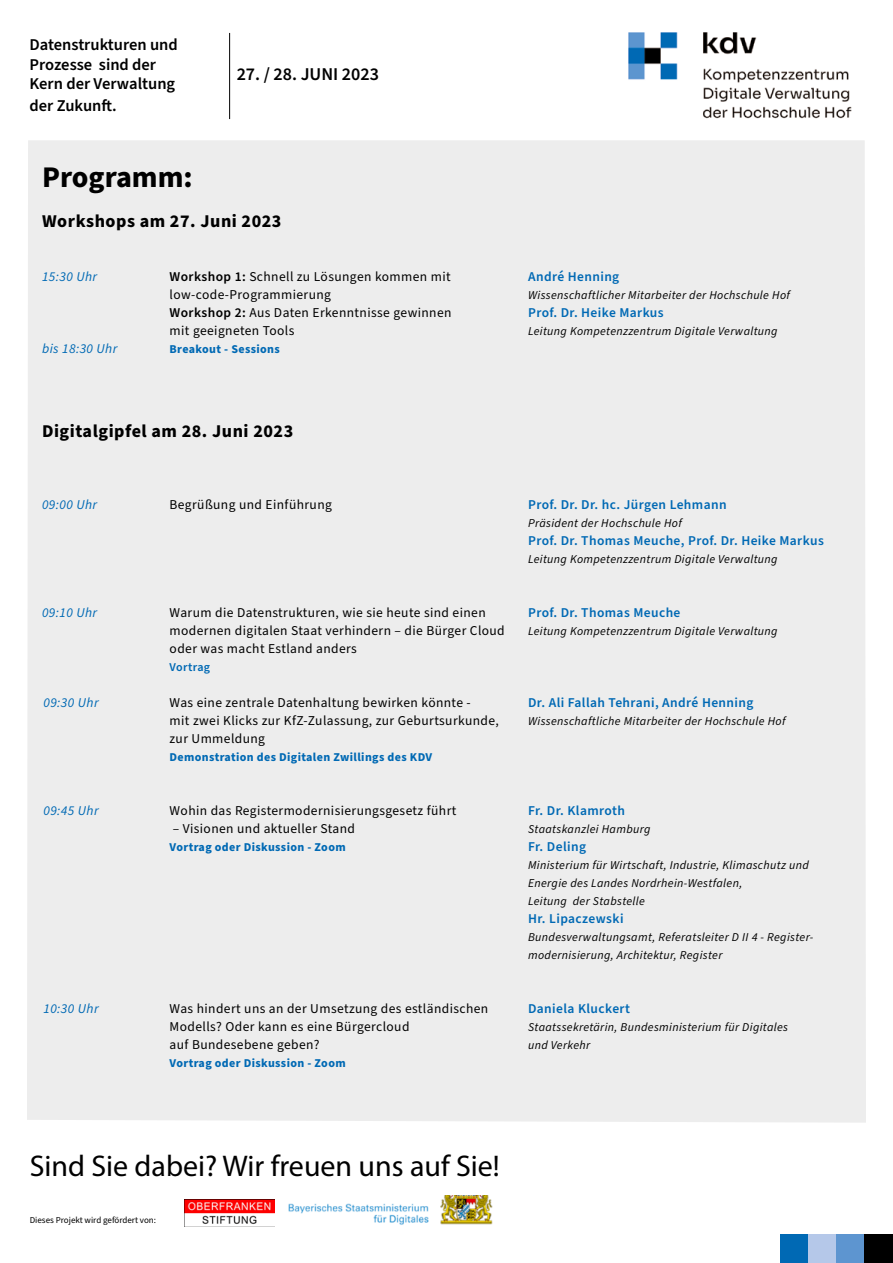
<style>
.page{position:relative;width:893px;height:1263px;background:#fff}
.page>*{position:absolute;margin:0;border:0;box-sizing:border-box;transform-origin:0 0}
.t1{font:30px "Myriad Pro";color:#000}
.t2{font:700 30px "Source Sans Pro";color:#000}
.t3{font:700 18px "Source Sans Pro";letter-spacing:.03em;color:#000}
.t4{font:600 18px "Source Sans Pro";color:#000}
.t5{font:600 16.5px/19.8px "Source Sans Pro";color:#000}
.t6{font:13.5px "Source Sans Pro";letter-spacing:.03em;color:#000}
.t7{font:600 13.5px "Source Sans Pro";letter-spacing:.03em;color:#0069b4}
.t8{font:italic 13.5px "Source Sans Pro";letter-spacing:.03em;color:#0069b4}
.t9{font:italic 12px/18px "Source Sans Pro";letter-spacing:.03em;color:#000}
.t10{font:700 12px "Source Sans Pro";letter-spacing:.03em;color:#0069b4}
.t11{font:600 12px "Source Sans Pro";letter-spacing:.03em;color:#0069b4}
.t12{font:9px "Source Sans Pro";color:#000}
.s1{font-weight:600}
</style>
<div class="page">
<div style="left:27px;top:140px;width:839px;height:983px;background:#ededed"></div>
<div style="left:781px;top:1235px;width:28px;height:28px;background:#0069b4"></div>
<div style="left:809px;top:1235px;width:28px;height:28px;background:#b5c8e9"></div>
<div style="left:837px;top:1235px;width:28px;height:28px;background:#5d95d0"></div>
<div style="left:865px;top:1235px;width:28px;height:28px;background:#000"></div>
<img style="left:185px;top:1200px;width:89px;height:27px">
<hr style="left:229px;top:33px;width:1px;height:86px;background:#000">
<img style="left:628px;top:33px;width:224px;height:86px">
<img style="left:288px;top:1195px;width:205px;height:30px">
<p class="t5" style="left:30px;top:35px;width:150px">Datenstrukturen und<br>Prozesse sind der</p>
<p class="t5" style="left:30px;top:75px;width:147px">Kern der Verwaltung</p>
<p class="t5" style="left:30px;top:96px;width:89px">der Zukunft.</p>
<p class="t2" style="left:42px;top:156px;width:152px">Programm:</p>
<p class="t4" style="left:237px;top:62px;width:144px">27. / 28. JUNI 2023</p>
<p class="t3" style="left:42px;top:209px;width:241px">Workshops am 27. Juni 2023</p>
<p class="t8" style="left:42px;top:267px;width:57px">15:30 Uhr</p>
<p class="t6" style="left:170px;top:267px;width:283px"><span class="s1">Workshop 1:</span> Schnell zu Lösungen kommen mit</p>
<p class="t7" style="left:528px;top:267px;width:93px">André Henning</p>
<p class="t6" style="left:170px;top:285px;width:163px">low-code-Programmierung</p>
<p class="t9" style="left:528px;top:286px;width:263px">Wissenschaftlicher Mitarbeiter der Hochschule Hof</p>
<p class="t6" style="left:170px;top:303px;width:283px"><span class="s1">Workshop 2:</span> Aus Daten Erkenntnisse gewinnen</p>
<p class="t7" style="left:528px;top:303px;width:137px">Prof. Dr. Heike Markus</p>
<p class="t6" style="left:170px;top:321px;width:126px">mit geeigneten Tools</p>
<p class="t9" style="left:528px;top:322px;width:251px">Leitung Kompetenzzentrum Digitale Verwaltung</p>
<p class="t8" style="left:42px;top:339px;width:77px">bis 18:30 Uhr</p>
<p class="t10" style="left:170px;top:341px;width:112px">Breakout - Sessions</p>
<p class="t3" style="left:42px;top:418px;width:253px">Digitalgipfel am 28. Juni 2023</p>
<p class="t8" style="left:42px;top:495px;width:57px">09:00 Uhr</p>
<p class="t6" style="left:170px;top:495px;width:164px">Begrüßung und Einführung</p>
<p class="t7" style="left:528px;top:495px;width:200px">Prof. Dr. Dr. hc. Jürgen Lehmann</p>
<p class="t9" style="left:528px;top:514px;width:155px">Präsident der Hochschule Hof</p>
<p class="t7" style="left:528px;top:531px;width:297px">Prof. Dr. Thomas Meuche, Prof. Dr. Heike Markus</p>
<p class="t9" style="left:528px;top:550px;width:251px">Leitung Kompetenzzentrum Digitale Verwaltung</p>
<p class="t8" style="left:42px;top:603px;width:57px">09:10 Uhr</p>
<p class="t6" style="left:170px;top:603px;width:318px">Warum die Datenstrukturen, wie sie heute sind einen</p>
<p class="t7" style="left:528px;top:603px;width:154px">Prof. Dr. Thomas Meuche</p>
<p class="t6" style="left:170px;top:621px;width:337px">modernen digitalen Staat verhindern – die Bürger Cloud</p>
<p class="t9" style="left:528px;top:622px;width:251px">Leitung Kompetenzzentrum Digitale Verwaltung</p>
<p class="t6" style="left:170px;top:639px;width:189px">oder was macht Estland anders</p>
<p class="t11" style="left:170px;top:659px;width:42px">Vortrag</p>
<p class="t8" style="left:44px;top:693px;width:57px">09:30 Uhr</p>
<p class="t6" style="left:170px;top:693px;width:303px">Was eine zentrale Datenhaltung bewirken könnte -</p>
<p class="t7" style="left:528px;top:693px;width:227px">Dr. Ali Fallah Tehrani, André Henning</p>
<p class="t6" style="left:170px;top:711px;width:331px">mit zwei Klicks zur KfZ-Zulassung, zur Geburtsurkunde,</p>
<p class="t9" style="left:528px;top:712px;width:259px">Wissenschaftliche Mitarbeiter der Hochschule Hof</p>
<p class="t6" style="left:170px;top:729px;width:97px">zur Ummeldung</p>
<p class="t10" style="left:170px;top:748px;width:264px">Demonstration des Digitalen Zwillings des KDV</p>
<p class="t8" style="left:44px;top:801px;width:57px">09:45 Uhr</p>
<p class="t6" style="left:170px;top:801px;width:288px">Wohin das Registermodernisierungsgesetz führt</p>
<p class="t7" style="left:528px;top:801px;width:98px">Fr. Dr. Klamroth</p>
<p class="t6" style="left:173px;top:819px;width:184px">– Visionen und aktueller Stand</p>
<p class="t9" style="left:528px;top:820px;width:124px">Staatskanzlei Hamburg</p>
<p class="t10" style="left:170px;top:838px;width:178px">Vortrag oder Diskussion - Zoom</p>
<p class="t7" style="left:528px;top:837px;width:59px">Fr. Deling</p>
<p class="t9" style="left:528px;top:856px;width:282px">Ministerium für Wirtschaft, Industrie, Klimaschutz und<br>Energie des Landes Nordrhein-Westfalen,</p>
<p class="t9" style="left:528px;top:892px;width:118px">Leitung der Stabstelle</p>
<p class="t7" style="left:528px;top:909px;width:97px">Hr. Lipaczewski</p>
<p class="t9" style="left:528px;top:928px;width:287px">Bundesverwaltungsamt, Referatsleiter D II 4 - Register&shy;modernisierung, Architektur, Register</p>
<p class="t8" style="left:44px;top:999px;width:57px">10:30 Uhr</p>
<p class="t6" style="left:170px;top:999px;width:320px">Was hindert uns an der Umsetzung des estländischen</p>
<p class="t7" style="left:528px;top:999px;width:103px">Daniela Kluckert</p>
<p class="t6" style="left:170px;top:1017px;width:241px">Modells? Oder kann es eine Bürgercloud</p>
<p class="t9" style="left:528px;top:1018px;width:262px">Staatssekretärin, Bundesministerium für Digitales</p>
<p class="t6" style="left:170px;top:1035px;width:151px">auf Bundesebene geben?</p>
<p class="t9" style="left:528px;top:1036px;width:64px">und Verkehr</p>
<p class="t10" style="left:170px;top:1054px;width:178px">Vortrag oder Diskussion - Zoom</p>
<p class="t1" style="left:30px;top:1147px;width:472px">Sind Sie dabei? Wir freuen uns auf Sie!</p>
<p class="t12" style="left:30px;top:1214px;width:128px">Dieses Projekt wird gefördert von:</p>
</div>
